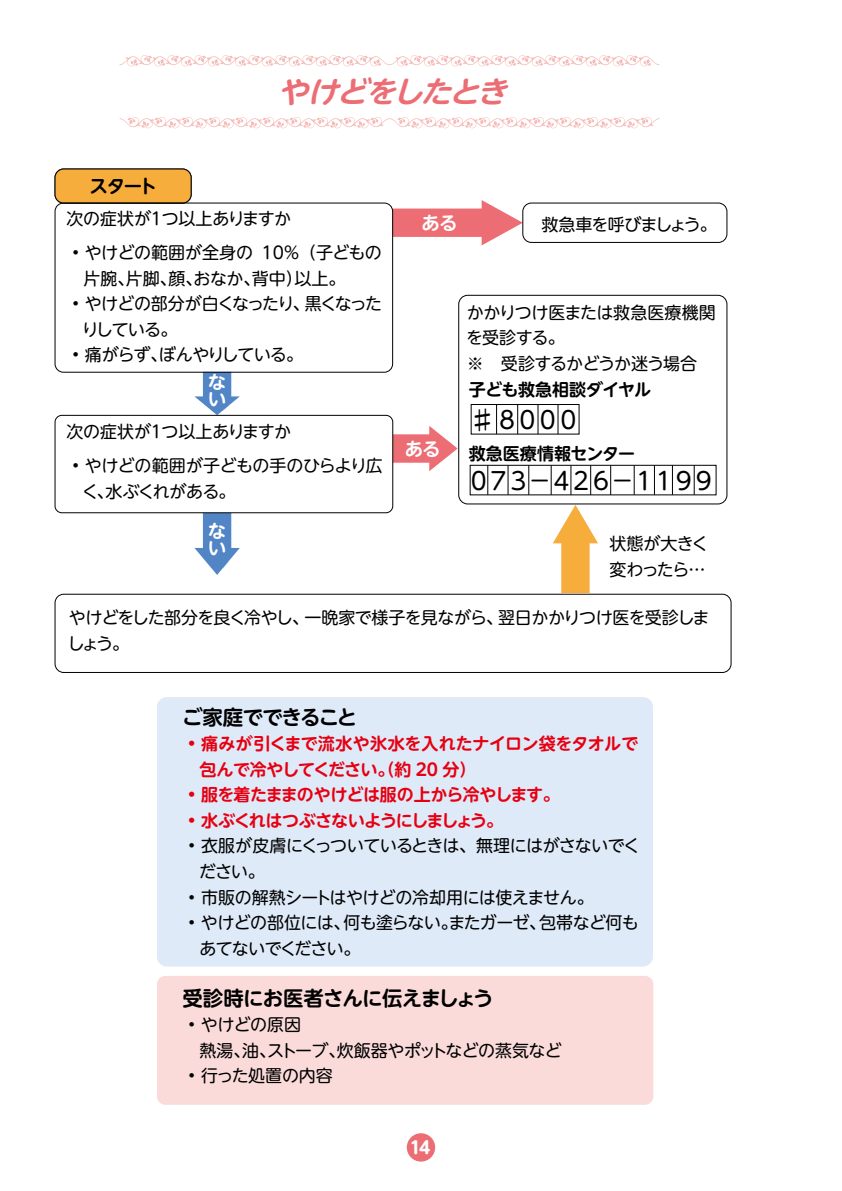
<style>
.page{position:relative;width:842px;height:1191px;background:#fff}
.page>*{position:absolute;margin:0;border:0;box-sizing:border-box;transform-origin:0 0}
.t1{font:italic 700 29.6px "UD Shin M Go Pro De";color:#ec6d74;scale:1.04 1}
.t2{font:24px "UD Shin M Go Pro";letter-spacing:-.17em;color:#000}
.t3{font:700 20.4px "UD Shin M Go Pro De";letter-spacing:-.04em;color:#000}
.t4{font:700 18.4px/17.2px "UD Shin M Go Pro De";color:#fff}
.t5{font:700 18.4px "UD Shin M Go Pro De";color:#000}
.t6{font:17px/25.6px "UD Shin M Go Pro";letter-spacing:-.035em;color:#000}
.t7{font:700 17px/25.6px "UD Shin M Go Pro De";letter-spacing:-.03em;color:#e60012}
.t8{font:17px "UD Shin M Go Pro";letter-spacing:-.01em;color:#000}
.t9{font:17px/25.6px "UD Shin M Go Pro";letter-spacing:-.005em;color:#000}
.t10{font:17px/25.6px "UD Shin M Go Pro";letter-spacing:-.08em;color:#000}
.t11{font:700 17px "UD Shin M Go Pro De";letter-spacing:-.075em;color:#e60012}
.t12{font:17px "UD Shin M Go Pro";letter-spacing:-.055em;color:#000}
.t13{font:700 17px "UD Shin M Go Pro De";letter-spacing:-.025em;color:#000}
.t14{font:700 17px "UD Shin M Go Pro De";color:#000}
.t15{font:700 17px "UD Shin M Go Pro";color:#fff}
</style>
<div class="page">
<svg style="left:54px;top:593px;width:678px;height:80px"></svg>
<div style="left:407px;top:1133px;width:28px;height:28px;background:#ec6d74;border-radius:50%"></div>
<svg style="left:553px;top:505px;width:45px;height:88px"></svg>
<svg style="left:120px;top:117px;width:539px;height:12px"></svg>
<svg style="left:120px;top:55px;width:539px;height:12px"></svg>
<svg style="left:458px;top:294px;width:270px;height:211px"></svg>
<div style="left:157px;top:697px;width:496px;height:269px;background:#dfeaf8;border-radius:10px"></div>
<div style="left:55px;top:169px;width:136px;height:34px;background:#f6ad3c;border-radius:9px"></div>
<div style="left:55px;top:169px;width:137px;height:34px;border:1px solid #000;border-radius:9px"></div>
<div style="left:157px;top:976px;width:496px;height:128px;background:#fadbda;border-radius:9px"></div>
<svg style="left:54px;top:373px;width:404px;height:202px"></svg>
<svg style="left:393px;top:200px;width:335px;height:45px"></svg>
<svg style="left:54px;top:202px;width:339px;height:171px"></svg>
<div style="left:471px;top:404px;width:109px;height:30px;border:1px solid #000"></div>
<div style="left:470px;top:465px;width:246px;height:30px;border:1px solid #000"></div>
<hr style="left:496px;top:404px;width:1px;height:30px;background:#000">
<hr style="left:517px;top:404px;width:1px;height:30px;background:#000">
<hr style="left:537px;top:404px;width:1px;height:30px;background:#000">
<hr style="left:557px;top:404px;width:1px;height:30px;background:#000">
<hr style="left:487px;top:465px;width:1px;height:30px;background:#000">
<hr style="left:507px;top:465px;width:1px;height:30px;background:#000">
<hr style="left:528px;top:465px;width:1px;height:30px;background:#000">
<hr style="left:551px;top:465px;width:1px;height:30px;background:#000">
<hr style="left:570px;top:465px;width:1px;height:30px;background:#000">
<hr style="left:590px;top:465px;width:1px;height:30px;background:#000">
<hr style="left:610px;top:465px;width:1px;height:30px;background:#000">
<hr style="left:634px;top:465px;width:1px;height:30px;background:#000">
<hr style="left:654px;top:465px;width:1px;height:30px;background:#000">
<hr style="left:672px;top:465px;width:1px;height:30px;background:#000">
<hr style="left:694px;top:465px;width:1px;height:30px;background:#000">
<p class="t5" style="left:89px;top:171px;width:69px">スタート</p>
<h1 class="t1" style="left:277px;top:68px;width:234px">やけどをしたとき</h1>
<p class="t8" style="left:66px;top:205px;width:226px">次の症状が１つ以上ありますか</p>
<p class="t9" style="left:83px;top:239px;width:300px;text-indent:-11px">• やけどの範囲が全身の 10％（子どもの片腕、片脚、顔、おなか、背中）以上。</p>
<p class="t10" style="left:82px;top:290px;width:301px;text-indent:-10px">• やけどの部分が白くなったり、黒くなったりしている。</p>
<p class="t12" style="left:72px;top:341px;width:232px">• 痛がらず、ぼんやりしている。</p>
<p class="t4" style="left:208px;top:373px;width:19px">ない</p>
<p class="t8" style="left:66px;top:418px;width:226px">次の症状が１つ以上ありますか</p>
<p class="t6" style="left:82px;top:452px;width:302px;text-indent:-10px">• やけどの範囲が子どもの手のひらより広く、水ぶくれがある。</p>
<p class="t4" style="left:208px;top:521px;width:19px">ない</p>
<p class="t4" style="left:422px;top:213px;width:37px">ある</p>
<p class="t6" style="left:541px;top:211px;width:177px">救急車を呼びましょう。</p>
<p class="t4" style="left:405px;top:439px;width:37px">ある</p>
<p class="t6" style="left:466px;top:299px;width:251px">かかりつけ医または救急医療機関を受診する。<br>※　受診するかどうか迷う場合</p>
<p class="t13" style="left:469px;top:375px;width:184px">子ども救急相談ダイヤル</p>
<h2 class="t2" style="left:470px;top:400px;width:111px">♯ ８０００</h2>
<h2 class="t2" style="left:467px;top:461px;width:250px">０７３－４２６－１１９９</h2>
<p class="t14" style="left:469px;top:439px;width:168px">救急医療情報センター</p>
<p class="t6" style="left:609px;top:530px;width:100px">状態が大きく変わったら…</p>
<p class="t6" style="left:67px;top:604px;width:643px">やけどをした部分を良く冷やし、一晩家で様子を見ながら、翌日かかりつけ医を受診しましょう。</p>
<p class="t3" style="left:182px;top:700px;width:177px">ご家庭でできること</p>
<p class="t7" style="left:200px;top:730px;width:440px;text-indent:-11px">• 痛みが引くまで流水や氷水を入れたナイロン袋をタオルで包んで冷やしてください。（約 20 分）</p>
<p class="t7" style="left:188px;top:781px;width:373px">• 服を着たままのやけどは服の上から冷やします。</p>
<p class="t11" style="left:188px;top:806px;width:317px">• 水ぶくれはつぶさないようにしましょう。</p>
<p class="t6" style="left:199px;top:832px;width:442px;text-indent:-11px">• 衣服が皮膚にくっついているときは、無理にはがさないでください。</p>
<p class="t6" style="left:188px;top:883px;width:407px">• 市販の解熱シートはやけどの冷却用には使えません。</p>
<p class="t6" style="left:199px;top:909px;width:441px;text-indent:-11px">• やけどの部位には、何も塗らない。またガーゼ、包帯など何もあてないでください。</p>
<p class="t3" style="left:183px;top:981px;width:313px">受診時にお医者さんに伝えましょう</p>
<p class="t6" style="left:183px;top:1011px;width:381px;text-indent:6px">• やけどの原因<br>　熱湯、油、ストーブ、炊飯器やポットなどの蒸気など</p>
<p class="t8" style="left:188px;top:1062px;width:146px">• 行った処置の内容</p>
<p class="t15" style="left:410px;top:1133px;width:22px">14</p>
</div>
